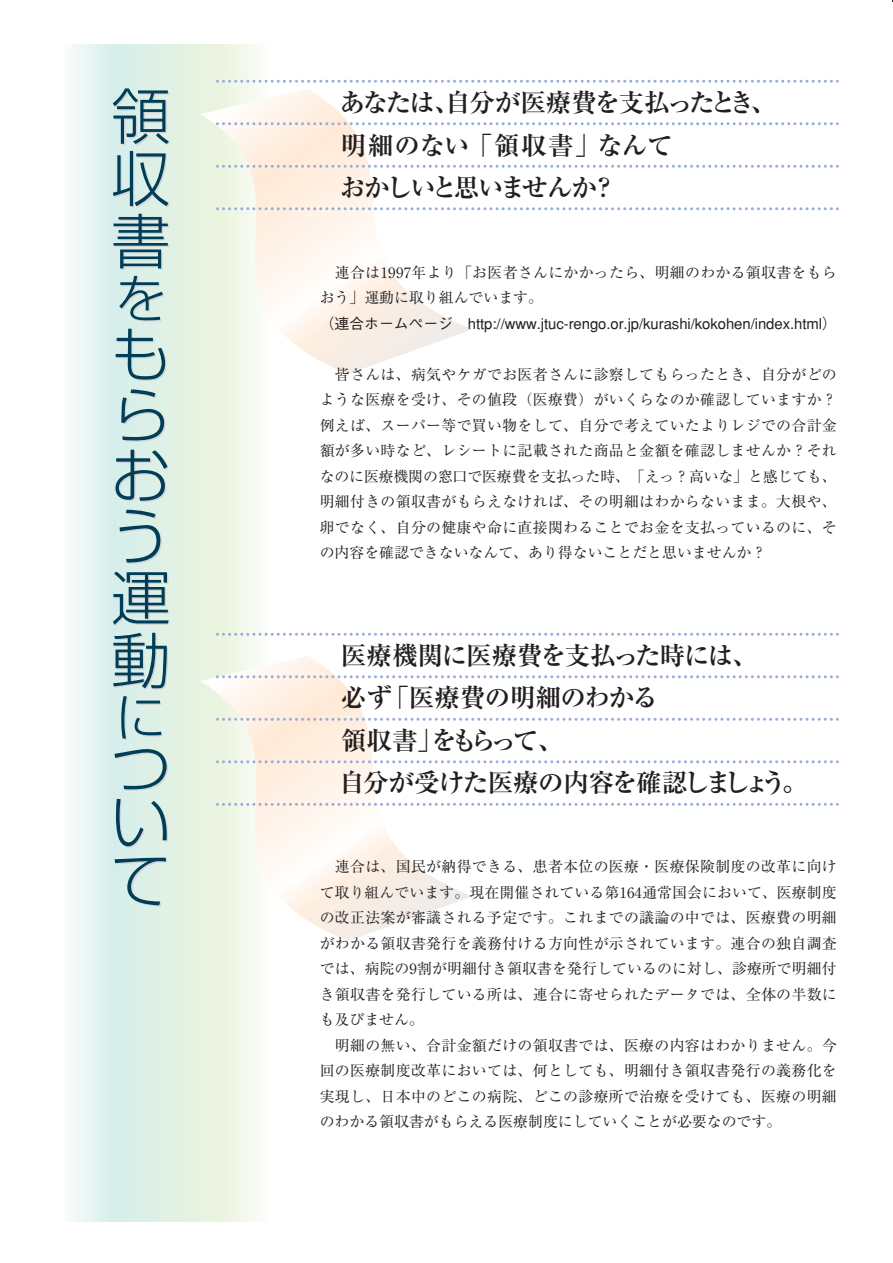
<style>
.page{position:relative;width:893px;height:1263px;background:#fff}
.page>*{position:absolute;margin:0;border:0;box-sizing:border-box;transform-origin:0 0}
.t1{font:300 59.55px/61.2px "Shin Go";color:#003d58;text-align:justify}
.t2{font:300 50.55px "Shin Go";color:#003d58}
.t3{font:700 25.5px/42.5px "Ryumin";letter-spacing:-.04em;color:#231f20}
.t4{font:14.85px/25.5px "Ryumin";letter-spacing:.02em;color:#231f20}
.t5{font:500 14.85px "Gothic BBB";letter-spacing:-.005em;color:#231f20}
</style>
<div class="page">
<svg style="left:72px;top:44px;width:201px;height:1178px;background:#e4f2ea"></svg>
<svg style="left:168px;top:89px;width:304px;height:285px"></svg>
<svg style="left:168px;top:656px;width:304px;height:285px"></svg>
<svg style="left:217px;top:122px;width:620px;height:3px"></svg>
<svg style="left:217px;top:165px;width:620px;height:3px"></svg>
<svg style="left:217px;top:207px;width:620px;height:3px"></svg>
<svg style="left:217px;top:675px;width:620px;height:3px"></svg>
<svg style="left:217px;top:718px;width:620px;height:3px"></svg>
<svg style="left:217px;top:760px;width:620px;height:3px"></svg>
<svg style="left:217px;top:803px;width:620px;height:3px"></svg>
<svg style="left:217px;top:633px;width:620px;height:3px"></svg>
<svg style="left:217px;top:80px;width:620px;height:3px"></svg>
<h1 class="t1" style="left:111px;top:93px;width:61px;line-height:62.6px">領収書</h1>
<h2 class="t2" style="left:115px;top:280px;width:52px">を</h2>
<h1 class="t1" style="left:111px;top:332px;width:61px">もらおう運動</h1>
<h2 class="t2" style="left:115px;top:699px;width:52px">に</h2>
<h1 class="t1" style="left:111px;top:749px;width:61px;line-height:55.9px">ついて</h1>
<h3 class="t3" style="left:340px;top:85px;width:438px">あなたは、自分が医療費を支払ったとき、明細のない「領収書」なんて<br>おかしいと思いませんか？</h3>
<p class="t4" style="left:320px;top:261px;width:518px">　連合は1997年より「お医者さんにかかったら、明細のわかる領収書をもらおう」運動に取り組んでいます。</p>
<p class="t5" style="left:320px;top:318px;width:518px">（連合ホームページ　http://www.jtuc-rengo.or.jp/kurashi/kokohen/index.html）</p>
<p class="t4" style="left:320px;top:363px;width:518px;text-align:justify">　皆さんは、病気やケガでお医者さんに診察してもらったとき、自分がどのような医療を受け、その値段（医療費）がいくらなのか確認していますか？例えば、スーパー等で買い物をして、自分で考えていたよりレジでの合計金額が多い時など、レシートに記載された商品と金額を確認しませんか？それなのに医療機関の窓口で医療費を支払った時、「えっ？高いな」と感じても、明細付きの領収書がもらえなければ、その明細はわからないまま。大根や、卵でなく、自分の健康や命に直接関わることでお金を支払っているのに、その内容を確認できないなんて、あり得ないことだと思いませんか？</p>
<h3 class="t3" style="left:339px;top:638px;width:470px">医療機関に医療費を支払った時には、<br>必ず「医療費の明細のわかる<br>領収書」をもらって、<br>自分が受けた医療の内容を確認しましょう。</h3>
<p class="t4" style="left:320px;top:856px;width:518px">　連合は、国民が納得できる、患者本位の医療・医療保険制度の改革に向けて取り組んでいます。現在開催されている第164通常国会において、医療制度の改正法案が審議される予定です。これまでの議論の中では、医療費の明細がわかる領収書発行を義務付ける方向性が示されています。連合の独自調査では、病院の9割が明細付き領収書を発行しているのに対し、診療所で明細付き領収書を発行している所は、連合に寄せられたデータでは、全体の半数にも及びません。<br>　明細の無い、合計金額だけの領収書では、医療の内容はわかりません。今回の医療制度改革においては、何としても、明細付き領収書発行の義務化を実現し、日本中のどこの病院、どこの診療所で治療を受けても、医療の明細のわかる領収書がもらえる医療制度にしていくことが必要なのです。</p>
</div>
